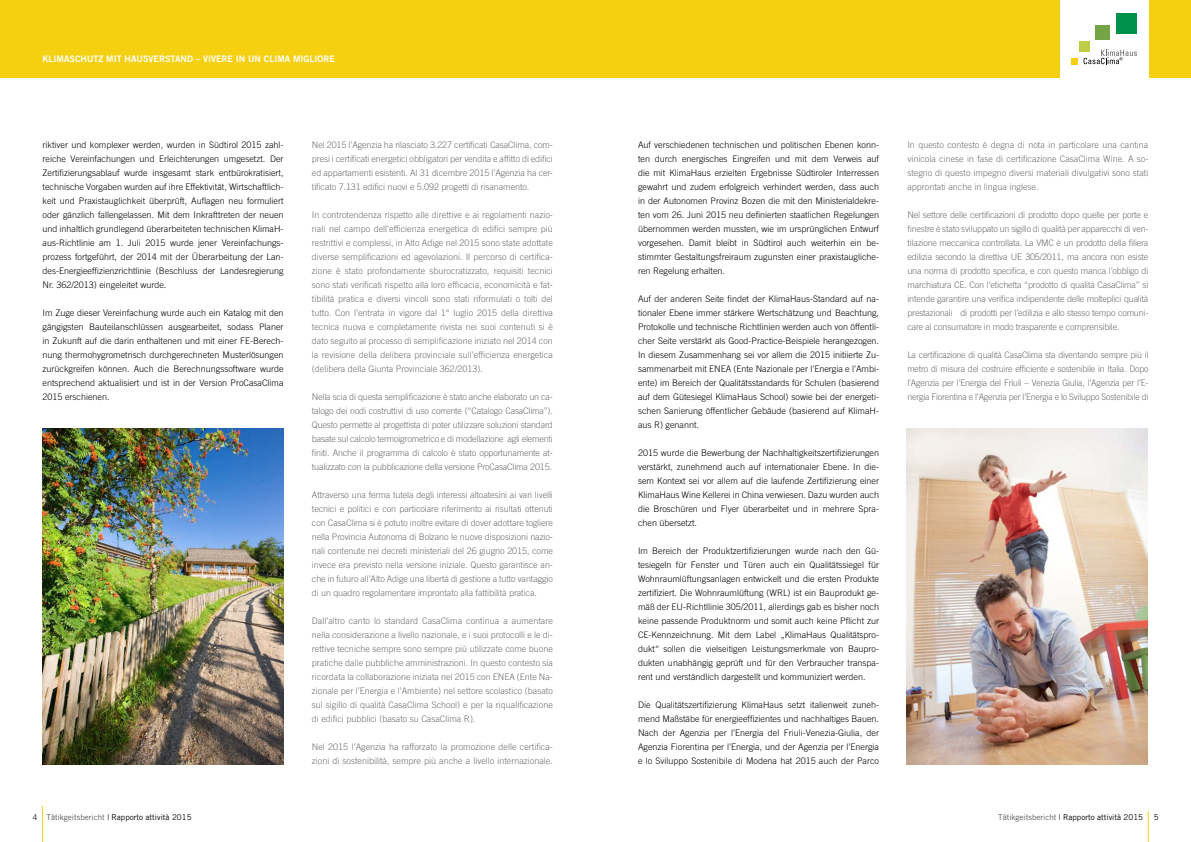
<style>
.page{position:relative;width:1191px;height:842px;background:#fff}
.page>*{position:absolute;margin:0;border:0;box-sizing:border-box;transform-origin:0 0}
.t1{font:300 9px/14px "Trade Gothic";color:#6d6e71;text-align:justify}
.t2{font:300 9px/14px "Trade Gothic";color:#000;text-align:justify}
.t3{font:9px "Trade Gothic Bold Two";color:#fff}
.t4{font:8px "Trade Gothic";color:#000}
.s1{font-weight:300}
.s2{color:#58595b}
</style>
<div class="page">
<div style="left:595px;top:0;width:596px;height:78px;background:#f5d011"></div>
<div style="left:0;top:0;width:595px;height:78px;background:#f5d011"></div>
<div style="left:1059px;top:0;width:89px;height:81px;background:#fff"></div>
<svg style="left:1071px;top:58px;width:6px;height:6px"></svg>
<div style="left:1079px;top:42px;width:10px;height:10px;background:#becd46"></div>
<div style="left:1095px;top:25px;width:14px;height:15px;background:#73a446"></div>
<div style="left:1116px;top:13px;width:21px;height:20px;background:#00924d"></div>
<svg style="left:1083px;top:49px;width:54px;height:15px"></svg>
<hr style="left:1148px;top:811px;width:1px;height:31px;background:#f5d011">
<hr style="left:42px;top:806px;width:1px;height:36px;background:#f5d011">
<img style="left:43px;top:428px;width:240px;height:336px">
<img style="left:907px;top:428px;width:241px;height:336px">
<p class="t3" style="left:43px;top:53px;width:294px">KLIMASCHUTZ MIT HAUSVERSTAND – VIVERE IN UN CLIMA MIGLIORE</p>
<p class="t2" style="left:43px;top:138px;width:242px">riktiver und komplexer werden, wurden in Südtirol 2015 zahl&shy;reiche Vereinfachungen und Erleichterungen umgesetzt. Der Zertifizierungsablauf wurde insgesamt stark entbürokratisiert, technische Vorgaben wurden auf ihre Effektivität, Wirtschaftlich&shy;keit und Praxistauglichkeit überprüft, Auflagen neu formuliert oder gänzlich fallengelassen. Mit dem Inkrafttreten der neuen und inhaltlich grundlegend überarbeiteten technischen KlimaH&shy;aus-Richtlinie am 1. Juli 2015 wurde jener Vereinfachungs&shy;prozess fortgeführt, der 2014 mit der Überarbeitung der Lan&shy;des-Energieeffizienzrichtlinie (Beschluss der Landesregierung Nr. 362/2013) eingeleitet wurde.</p>
<p class="t2" style="left:43px;top:306px;width:242px">Im Zuge dieser Vereinfachung wurde auch ein Katalog mit den gängigsten Bauteilanschlüssen ausgearbeitet, sodass Planer in Zukunft auf die darin enthaltenen und mit einer FE-Berech&shy;nung thermohygrometrisch durchgerechneten Musterlösungen zurückgreifen können. Auch die Berechnungssoftware wurde entsprechend aktualisiert und ist in der Version ProCasaClima 2015 erschienen.</p>
<p class="t1" style="left:312px;top:138px;width:242px">Nel 2015 l’Agenzia ha rilasciato 3.227 certificati CasaClima, com&shy;presi i certificati energetici obbligatori per vendita e affitto di edifici ed appartamenti esistenti. Al 31 dicembre 2015 l’Agenzia ha cer&shy;tificato 7.131 edifici nuovi e 5.092 progetti di risanamento.</p>
<p class="t1" style="left:312px;top:208px;width:242px">In controtendenza rispetto alle direttive e ai regolamenti nazio&shy;nali nel campo dell’efficienza energetica di edifici sempre più restrittivi e complessi, in Alto Adige nel 2015 sono state adottate diverse semplificazioni ed agevolazioni. Il percorso di certifica&shy;zione è stato profondamente sburocratizzato, requisiti tecnici sono stati verificati rispetto alla loro efficacia, economicità e fat&shy;tibilità pratica e diversi vincoli sono stati riformulati o tolti del tutto. Con l’entrata in vigore dal 1° luglio 2015 della direttiva tecnica nuova e completamente rivista nei suoi contenuti si è dato seguito al processo di semplificazione iniziato nel 2014 con la revisione della delibera provinciale sull’efficienza energetica (delibera della Giunta Provinciale 362/2013).</p>
<p class="t1" style="left:312px;top:390px;width:242px">Nella scia di questa semplificazione è stato anche elaborato un ca&shy;talogo dei nodi costruttivi di uso corrente (“Catalogo CasaClima”).<br>Questo permette al progettista di poter utilizzare soluzioni standard basate sul calcolo termoigrometrico e di modellazione agli elementi finiti. Anche il programma di calcolo è stato opportunamente at&shy;tualizzato con la pubblicazione della versione ProCasaClima 2015.</p>
<p class="t1" style="left:312px;top:488px;width:242px">Attraverso una ferma tutela degli interessi altoatesini ai vari livelli tecnici e politici e con particolare riferimento ai risultati ottenuti con CasaClima si è potuto inoltre evitare di dover adottare togliere nella Provincia Autonoma di Bolzano le nuove disposizioni nazio&shy;nali contenute nei decreti ministeriali del 26 giugno 2015, come invece era previsto nella versione iniziale. Questo garantisce an&shy;che in futuro all’Alto Adige una libertà di gestione a tutto vantaggio di un quadro regolamentare improntato alla fattibilità pratica.</p>
<p class="t1" style="left:312px;top:614px;width:242px">Dall’altro canto lo standard CasaClima continua a aumentare nella considerazione a livello nazionale, e i suoi protocolli e le di&shy;rettive tecniche sempre sono sempre più utilizzate come buone pratiche dalle pubbliche amministrazioni. In questo contesto sia ricordata la collaborazione iniziata nel 2015 con ENEA (Ente Na&shy;zionale per l’Energia e l’Ambiente) nel settore scolastico (basato sul sigillo di qualità CasaClima School) e per la riqualificazione di edifici pubblici (basato su CasaClima R).</p>
<p class="t1" style="left:312px;top:740px;width:242px">Nel 2015 l’Agenzia ha rafforzato la promozione delle certifica&shy;zioni di sostenibilità, sempre più anche a livello internazionale.</p>
<p class="t2" style="left:638px;top:138px;width:242px">Auf verschiedenen technischen und politischen Ebenen konn&shy;ten durch energisches Eingreifen und mit dem Verweis auf die mit KlimaHaus erzielten Ergebnisse Südtiroler Interressen gewahrt und zudem erfolgreich verhindert werden, dass auch in der Autonomen Provinz Bozen die mit den Ministerialdekre&shy;ten vom 26. Juni 2015 neu definierten staatlichen Regelungen übernommen werden mussten, wie im ursprünglichen Entwurf vorgesehen. Damit bleibt in Südtirol auch weiterhin ein be&shy;stimmter Gestaltungsfreiraum zugunsten einer praxistaugliche&shy;ren Regelung erhalten.</p>
<p class="t2" style="left:638px;top:292px;width:242px">Auf der anderen Seite findet der KlimaHaus-Standard auf na&shy;tionaler Ebene immer stärkere Wertschätzung und Beachtung, Protokolle und technische Richtlinien werden auch von öffentli&shy;cher Seite verstärkt als Good-Practice-Beispiele herangezogen.<br>In diesem Zusammenhang sei vor allem die 2015 initiierte Zu&shy;sammenarbeit mit ENEA (Ente Nazionale per l’Energia e l’Ambi&shy;ente) im Bereich der Qualitätsstandards für Schulen (basierend auf dem Gütesiegel KlimaHaus School) sowie bei der energeti&shy;schen Sanierung öffentlicher Gebäude (basierend auf KlimaH&shy;aus R) genannt.</p>
<p class="t2" style="left:638px;top:446px;width:242px">2015 wurde die Bewerbung der Nachhaltigkeitszertifizierungen verstärkt, zunehmend auch auf internationaler Ebene. In die&shy;sem Kontext sei vor allem auf die laufende Zertifizierung einer KlimaHaus Wine Kellerei in China verwiesen. Dazu wurden auch die Broschüren und Flyer überarbeitet und in mehrere Spra&shy;chen übersetzt.</p>
<p class="t2" style="left:638px;top:544px;width:242px">Im Bereich der Produktzertifizierungen wurde nach den Gü&shy;tesiegeln für Fenster und Türen auch ein Qualitätssiegel für Wohnraumlüftungsanlagen entwickelt und die ersten Produkte zertifiziert. Die Wohnraumlüftung (WRL) ist ein Bauprodukt ge&shy;mäß der EU-Richtllinie 305/2011, allerdings gab es bisher noch keine passende Produktnorm und somit auch keine Pflicht zur CE-Kennzeichnung. Mit dem Label „KlimaHaus Qualitätspro&shy;dukt“ sollen die vielseitigen Leistungsmerkmale von Baupro&shy;dukten unabhängig geprüft und für den Verbraucher transpa&shy;rent und verständlich dargestellt und kommuniziert werden.</p>
<p class="t2" style="left:638px;top:698px;width:242px">Die Qualitätszertifizierung KlimaHaus setzt italienweit zuneh&shy;mend Maßstäbe für energieeffizientes und nachhaltiges Bauen.<br>Nach der Agenzia per l’Energia del Friuli-Venezia-Giulia, der Agenzia Fiorentina per l’Energia, und der Agenzia per l’Energia e lo Sviluppo Sostenibile di Modena hat 2015 auch der Parco</p>
<p class="t1" style="left:907px;top:138px;width:242px">In questo contesto è degna di nota in particolare una cantina vinicola cinese in fase di certificazione CasaClima Wine. A so&shy;stegno di questo impegno diversi materiali divulgativi sono stati approntati anche in lingua inglese.</p>
<p class="t1" style="left:907px;top:208px;width:242px">Nel settore delle certificazioni di prodotto dopo quelle per porte e finestre è stato sviluppato un sigillo di qualità per apparecchi di ven&shy;tilazione meccanica controllata. La VMC è un prodotto della filiera edilizia secondo la direttiva UE 305/2011, ma ancora non esiste una norma di prodotto specifica, e con questo manca l’obbligo di marchiatura CE. Con l’etichetta “prodotto di qualità CasaClima” si intende garantire una verifica indipendente delle molteplici qualità prestazionali di prodotti per l’edilizia e allo stesso tempo comuni&shy;care al consumatore in modo trasparente e comprensibile.</p>
<p class="t1" style="left:907px;top:348px;width:242px">La certificazione di qualità CasaClima sta diventando sempre più il metro di misura del costruire efficiente e sostenibile in Italia. Dopo l’Agenzia per l’Energia del Friuli – Venezia Giulia, l’Agenzia per l’E&shy;nergia Fiorentina e l’Agenzia per l’Energia e lo Sviluppo Sostenibile di</p>
<p class="t4" style="left:33px;top:812px;width:160px"><span class="s1">4</span> <span class="s2">Tätikgeitsbericht</span> | Rapporto attività 2015</p>
<p class="t4" style="left:998px;top:812px;width:146px"><span class="s2">Tätikgeitsbericht</span> | Rapporto attività 2015</p>
<p class="t4" style="left:1154px;top:812px;width:6px">5</p>
</div>
